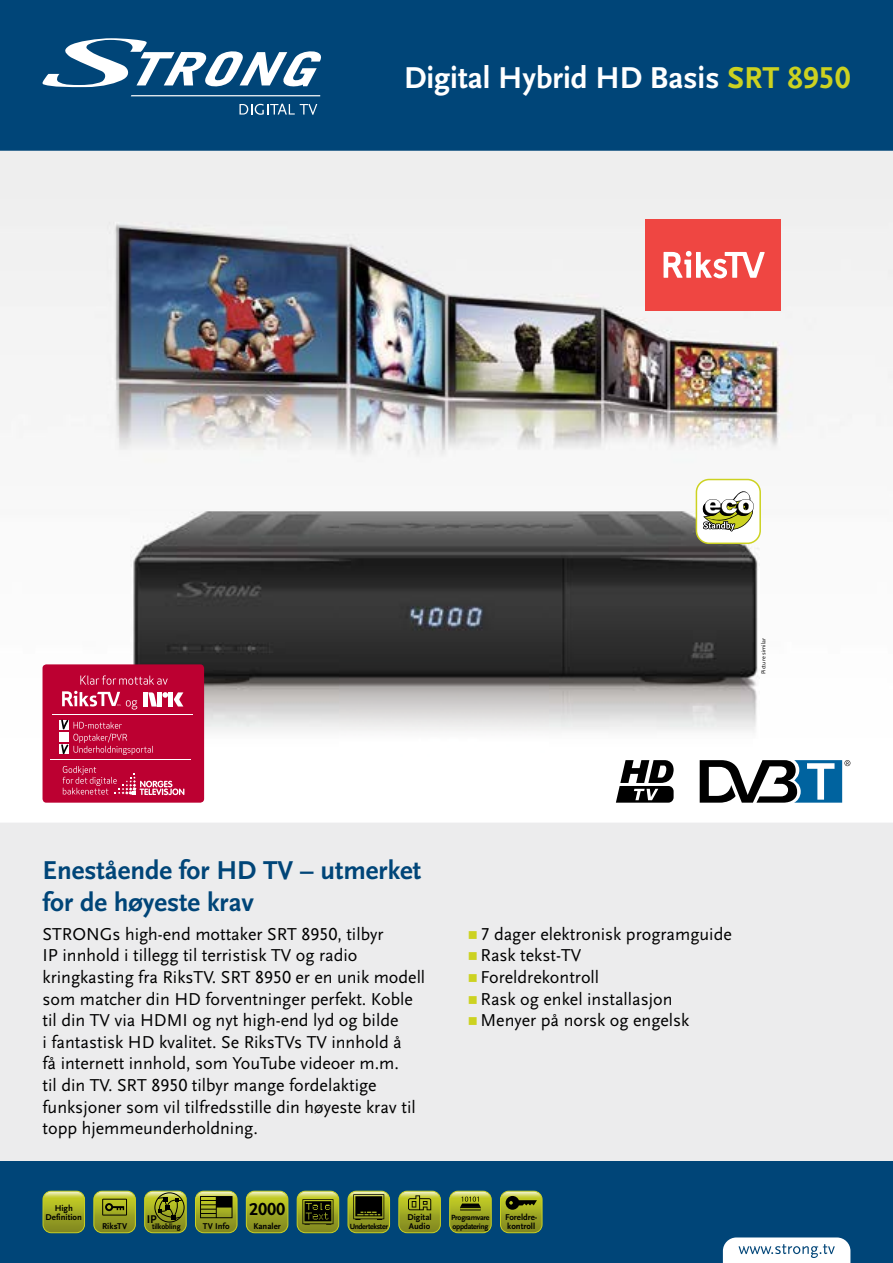
<style>
.page{position:relative;width:893px;height:1263px;background:#fff}
.page>*{position:absolute;margin:0;border:0;box-sizing:border-box;transform-origin:0 0}
.t1{font:700 31.5px "Scala Sans LF";color:#fff}
.t2{font:700 27px/32.4px "Scala Sans LF";color:#004578}
.t3{font:700 18.15px "Scala Sans LF";color:#000}
.t4{font:18px/21.6px "Scala Sans LF";color:#000}
.t5{font:700 11.7px "Scala Sans LF";color:#000}
.t6{font:700 8.85px/8.9px "Scala Sans LF";color:#000}
.t7{font:700 7.8px/8.9px "Scala Sans LF";letter-spacing:-.04em;color:#000}
.t8{font:700 7.8px "Scala Sans LF";letter-spacing:-.02em;color:#000}
.t9{font:6px "Scala Sans LF";color:#000}
.s1{color:#ccd221}
</style>
<div class="page">
<div style="left:0;top:1161px;width:893px;height:102px;background:#004578"></div>
<div style="left:0;top:0;width:893px;height:153px;background:#004578"></div>
<svg style="left:131px;top:95px;width:189px;height:1px"></svg>
<svg style="left:42px;top:38px;width:279px;height:50px"></svg>
<svg style="left:239px;top:104px;width:78px;height:11px"></svg>
<svg style="left:723px;top:1237px;width:127px;height:26px"></svg>
<div style="left:0;top:823px;width:893px;height:338px;background:#ececed"></div>
<img style="left:0;top:151px;width:893px;height:652px">
<img style="left:130px;top:511px;width:629px;height:288px">
<img style="left:94px;top:1192px;width:7px;height:36px">
<div style="left:93px;top:1191px;width:43px;height:42px;border:1px solid #ccd221;border-radius:8px"></div>
<svg style="left:102px;top:1199px;width:25px;height:16px"></svg>
<img style="left:145px;top:1191px;width:41px;height:41px">
<div style="left:144px;top:1191px;width:43px;height:42px;border:1px solid #ccd221;border-radius:8px"></div>
<div style="left:154px;top:1192px;width:31px;height:30px;border:1px solid #000;border-radius:50%"></div>
<svg style="left:157px;top:1197px;width:26px;height:22px"></svg>
<svg style="left:43px;top:1191px;width:42px;height:42px"></svg>
<svg style="left:195px;top:1191px;width:43px;height:42px"></svg>
<img style="left:246px;top:1191px;width:41px;height:42px">
<div style="left:246px;top:1191px;width:42px;height:42px;border:1px solid #ccd221;border-radius:8px"></div>
<svg style="left:347px;top:1191px;width:43px;height:42px"></svg>
<svg style="left:297px;top:1191px;width:42px;height:42px"></svg>
<svg style="left:398px;top:1191px;width:43px;height:42px"></svg>
<svg style="left:449px;top:1191px;width:43px;height:42px"></svg>
<svg style="left:500px;top:1191px;width:43px;height:42px"></svg>
<svg style="left:696px;top:479px;width:65px;height:65px"></svg>
<svg style="left:616px;top:760px;width:58px;height:43px"></svg>
<svg style="left:700px;top:760px;width:150px;height:43px"></svg>
<div style="left:43px;top:664px;width:161px;height:139px;background:#bc0031;border-radius:4px"></div>
<svg style="left:80px;top:675px;width:88px;height:10px"></svg>
<svg style="left:62px;top:691px;width:58px;height:15px"></svg>
<div style="left:143px;top:692px;width:5px;height:14px;background:#fff"></div>
<div style="left:168px;top:692px;width:5px;height:14px;background:#fff"></div>
<svg style="left:174px;top:692px;width:9px;height:14px"></svg>
<svg style="left:148px;top:692px;width:20px;height:14px"></svg>
<svg style="left:126px;top:700px;width:11px;height:9px"></svg>
<hr style="left:53px;top:714px;width:140px;height:1px;background:#fff">
<div style="left:60px;top:732px;width:9px;height:9px;background:#fff"></div>
<div style="left:60px;top:720px;width:9px;height:9px;background:#fff"></div>
<hr style="left:51px;top:759px;width:140px;height:1px;background:#fff">
<div style="left:60px;top:745px;width:9px;height:9px;background:#fff"></div>
<svg style="left:61px;top:720px;width:92px;height:35px"></svg>
<svg style="left:62px;top:766px;width:122px;height:29px"></svg>
<div style="left:645px;top:219px;width:136px;height:91px;background:#ef4642"></div>
<svg style="left:663px;top:251px;width:102px;height:28px"></svg>
<h1 class="t1" style="left:404px;top:61px;width:448px">Digital Hybrid HD Basis <span class="s1">SRT 8950</span></h1>
<p class="t9" style="left:760px;top:674px;width:37px;rotate:-90deg">Picture similar</p>
<h2 class="t2" style="left:43px;top:854px;width:380px">Enestående for HD TV – utmerket for de høyeste krav</h2>
<p class="t4" style="left:43px;top:923px;width:384px">STRONGs high-end mottaker SRT 8950, tilbyr<br>IP innhold i tillegg til terristisk TV og radio kringkasting fra RiksTV. SRT 8950 er en unik modell som matcher din HD forventninger perfekt. Koble til din TV via HDMI og nyt high-end lyd og bilde<br>i fantastisk HD kvalitet. Se RiksTVs TV innhold å<br>få internett innhold, som YouTube videoer m.m.<br>til din TV. SRT 8950 tilbyr mange fordelaktige funksjoner som vil tilfredsstille din høyeste krav til topp hjemmeunderholdning.</p>
<p class="t4" style="left:468px;top:923px;width:266px"><span class="s1">■</span> 7 dager elektronisk programguide</p>
<p class="t4" style="left:468px;top:945px;width:115px"><span class="s1">■</span> Rask tekst-TV</p>
<p class="t4" style="left:468px;top:966px;width:133px"><span class="s1">■</span> Foreldrekontroll</p>
<p class="t4" style="left:468px;top:988px;width:206px"><span class="s1">■</span> Rask og enkel installasjon</p>
<p class="t4" style="left:468px;top:1010px;width:223px"><span class="s1">■</span> Menyer på norsk og engelsk</p>
<p class="t6" style="left:46px;top:1203px;width:38px;text-align:center">High<br>Definition</p>
<p class="t6" style="left:102px;top:1221px;width:27px">RiksTV</p>
<p class="t5" style="left:147px;top:1213px;width:12px">IP</p>
<p class="t8" style="left:152px;top:1222px;width:30px">tilkobling</p>
<p class="t6" style="left:203px;top:1221px;width:28px">TV Info</p>
<p class="t3" style="left:249px;top:1199px;width:38px">2000</p>
<p class="t6" style="left:253px;top:1222px;width:29px">Kanaler</p>
<p class="t7" style="left:350px;top:1222px;width:40px">Undertekster</p>
<p class="t6" style="left:408px;top:1213px;width:26px">Digital<br>Audio</p>
<p class="t7" style="left:451px;top:1213px;width:40px">Programvare oppdatering</p>
<p class="t6" style="left:505px;top:1213px;width:34px">Foreldre&shy;kontroll</p>
</div>
